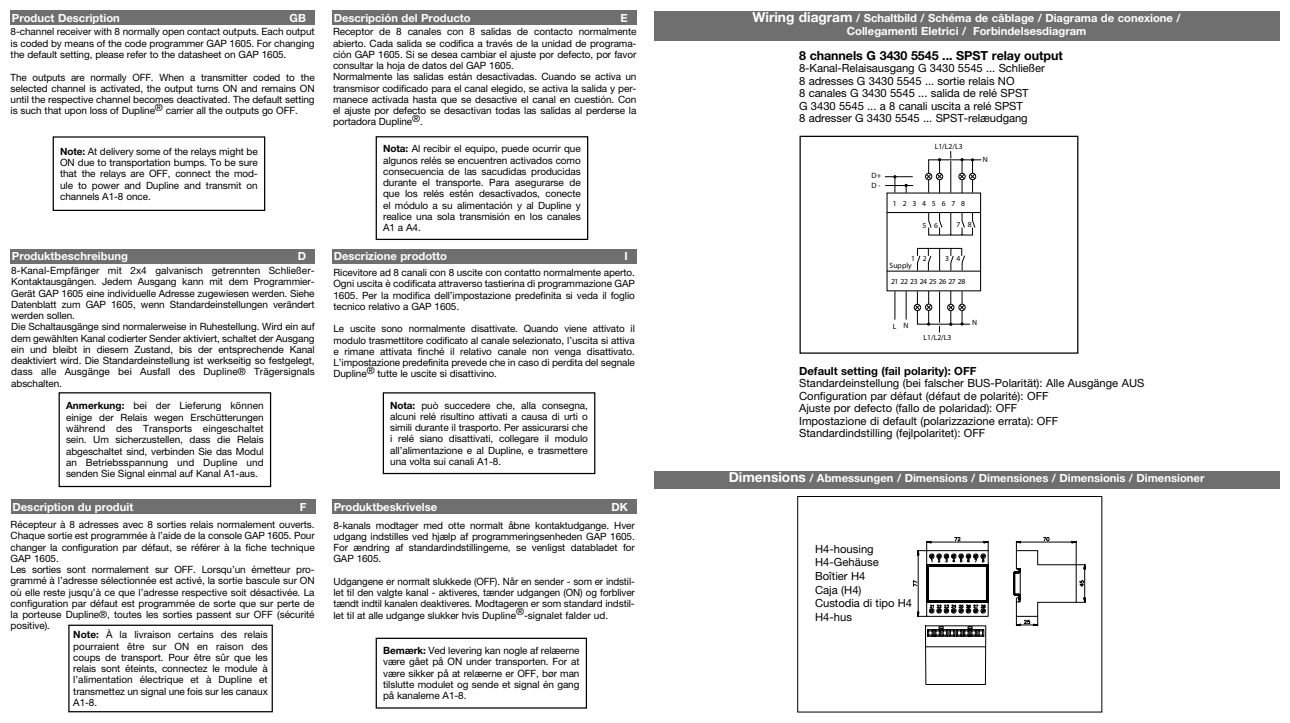
<style>
.page{position:relative;width:1290px;height:723px;background:#fff}
.page>*{position:absolute;margin:0;border:0;box-sizing:border-box;transform-origin:0 0}
.t1{font:700 12.5px "Helvetica Neue LT Std";letter-spacing:-.005em;color:#000}
.t2{font:11.25px/12.5px "Helvetica Neue LT Std";color:#000}
.t3{font:700 11.25px/13.5px "Helvetica Neue LT Std";color:#fff;text-align:center}
.t4{font:700 11.25px "Helvetica Neue LT Std";color:#000}
.t5{font:10px/11.2px "Helvetica Neue LT Std";letter-spacing:-.01em;color:#000;text-align:justify}
.t6{font:7.62px "Courier";color:#000}
.t7{font:7.62px "Courier";letter-spacing:-.05em;color:#000}
.s1{font-weight:700}
.s2{font-size:13.75px}
</style>
<div class="page">
<div style="left:11px;top:11px;width:304px;height:14px;background:#706f6f"></div>
<div style="left:53px;top:136px;width:212px;height:75px;border:1px solid #000"></div>
<div style="left:11px;top:249px;width:304px;height:14px;background:#706f6f"></div>
<div style="left:59px;top:392px;width:212px;height:95px;border:1px solid #000"></div>
<div style="left:654px;top:11px;width:625px;height:29px;background:#706f6f"></div>
<svg style="left:885px;top:151px;width:97px;height:181px"></svg>
<div style="left:799px;top:136px;width:279px;height:218px;border:1px solid #000"></div>
<div style="left:11px;top:500px;width:304px;height:14px;background:#706f6f"></div>
<div style="left:332px;top:11px;width:304px;height:14px;background:#706f6f"></div>
<div style="left:376px;top:136px;width:212px;height:104px;border:1px solid #000"></div>
<div style="left:332px;top:249px;width:304px;height:14px;background:#706f6f"></div>
<div style="left:332px;top:500px;width:304px;height:14px;background:#706f6f"></div>
<div style="left:376px;top:638px;width:211px;height:70px;border:1px solid #000"></div>
<div style="left:797px;top:496px;width:305px;height:216px;border:1px solid #000"></div>
<svg style="left:913px;top:537px;width:173px;height:148px"></svg>
<div style="left:654px;top:471px;width:625px;height:18px;background:#706f6f"></div>
<div style="left:383px;top:392px;width:212px;height:82px;border:1px solid #000"></div>
<div style="left:68px;top:625px;width:205px;height:87px;border:1px solid #000"></div>
<p class="t3" style="left:12px;top:11px;width:110px">Product Description</p>
<p class="t3" style="left:290px;top:11px;width:18px">GB</p>
<p class="t5" style="left:11px;top:26px;width:306px">8-channel receiver with 8 normally open contact outputs. Each output is coded by means of the code programmer GAP 1605. For changing the default setting, please refer to the datasheet on GAP 1605.</p>
<p class="t5" style="left:11px;top:71px;width:306px">The outputs are normally OFF. When a transmitter coded to the selected channel is activated, the output turns ON and remains ON until the respective channel becomes deactivated. The default setting is such that upon loss of Dupline® carrier all the outputs go OFF.</p>
<p class="t5" style="left:60px;top:145px;width:199px"><span class="s1">Note:</span> At delivery some of the relays might be ON due to transportation bumps. To be sure that the relays are OFF, connect the mod&shy;ule to power and Dupline and transmit on channels A1-8 once.</p>
<p class="t3" style="left:12px;top:249px;width:118px">Produktbeschreibung</p>
<p class="t3" style="left:298px;top:249px;width:10px">D</p>
<p class="t5" style="left:11px;top:265px;width:305px;text-align:left">8-Kanal-Empfänger mit 2x4 galvanisch getrennten Schließer-Kontaktausgängen. Jedem Ausgang kann mit dem Programmier-Gerät GAP 1605 eine individuelle Adresse zugewiesen werden. Siehe Datenblatt zum GAP 1605, wenn Standardeinstellungen verändert werden sollen.<br>Die Schaltausgänge sind normalerweise in Ruhestellung. Wird ein auf dem gewählten Kanal codierter Sender aktiviert, schaltet der Ausgang ein und bleibt in diesem Zustand, bis der entsprechende Kanal deaktiviert wird. Die Standardeinstellung ist werkseitig so festgelegt, dass alle Ausgänge bei Ausfall des Dupline® Trägersignals abschalten.</p>
<p class="t5" style="left:66px;top:400px;width:199px"><span class="s1">Anmerkung:</span> bei der Lieferung können einige der Relais wegen Erschütterungen während des Transports eingeschaltet sein. Um sicherzustellen, dass die Relais abgeschaltet sind, verbinden Sie das Modul an Betriebsspannung und Dupline und senden Sie Signal einmal auf Kanal A1-aus.</p>
<p class="t3" style="left:13px;top:500px;width:122px">Description du produit</p>
<p class="t3" style="left:300px;top:500px;width:8px">F</p>
<p class="t5" style="left:11px;top:519px;width:306px;text-align:left">Récepteur à 8 adresses avec 8 sorties relais normalement ouverts.<br>Chaque sortie est programmée à l’aide de la console GAP 1605. Pour changer la configuration par défaut, se référer à la fiche technique GAP 1605.<br>Les sorties sont normalement sur OFF. Lorsqu’un émetteur pro&shy;grammé à l’adresse sélectionnée est activé, la sortie bascule sur ON où elle reste jusqu’à ce que l’adresse respective soit désactivée. La configuration par défaut est programmée de sorte que sur perte de la porteuse Dupline®, toutes les sorties passent sur OFF (sécurité positive).</p>
<p class="t5" style="left:73px;top:629px;width:196px"><span class="s1">Note:</span> À la livraison certains des relais pourraient être sur ON en raison des coups de transport. Pour être sûr que les relais sont éteints, connectez le module à l’alimentation électrique et à Dupline et transmettez un signal une fois sur les canaux A1-8.</p>
<p class="t3" style="left:334px;top:11px;width:139px">Descripción del Producto</p>
<p class="t3" style="left:620px;top:11px;width:9px">E</p>
<p class="t5" style="left:333px;top:26px;width:305px;text-align:left">Receptor de 8 canales con 8 salidas de contacto normalmente abierto. Cada salida se codifica a través de la unidad de programa&shy;ción GAP 1605. Si se desea cambiar el ajuste por defecto, por favor consultar la hoja de datos del GAP 1605.<br>Normalmente las salidas están desactivadas. Cuando se activa un transmisor codificado para el canal elegido, se activa la salida y per&shy;manece activada hasta que se desactive el canal en cuestión. Con el ajuste por defecto se desactivan todas las salidas al perderse la portadora Dupline®.</p>
<p class="t5" style="left:383px;top:143px;width:199px"><span class="s1">Nota:</span> Al recibir el equipo, puede ocurrir que algunos relés se encuentren activados como consecuencia de las sacudidas producidas durante el transporte. Para asegurarse de que los relés estén desactivados, conecte el módulo a su alimentación y al Dupline y realice una sola transmisión en los canales A1 a A4.</p>
<p class="t3" style="left:334px;top:249px;width:115px">Descrizione prodotto</p>
<p class="t3" style="left:624px;top:249px;width:5px">I</p>
<p class="t5" style="left:333px;top:267px;width:303px">Ricevitore ad 8 canali con 8 uscite con contatto normalmente aperto.<br>Ogni uscita è codificata attraverso tastierina di programmazione GAP 1605. Per la modifica dell’impostazione predefinita si veda il foglio tecnico relativo a GAP 1605.</p>
<p class="t5" style="left:333px;top:323px;width:303px">Le uscite sono normalmente disattivate. Quando viene attivato il modulo trasmettitore codificato al canale selezionato, l’uscita si attiva e rimane attivata finché il relativo canale non venga disattivato.<br>L’impostazione predefinita prevede che in caso di perdita del segnale Dupline® tutte le uscite si disattivino.</p>
<p class="t5" style="left:390px;top:399px;width:199px"><span class="s1">Nota:</span> può succedere che, alla consegna, alcuni relé risultino attivati a causa di urti o simili durante il trasporto. Per assicurarsi che i relé siano disattivati, collegare il modulo all’alimentazione e al Dupline, e trasmettere una volta sui canali A1-8.</p>
<p class="t3" style="left:334px;top:500px;width:105px">Produktbeskrivelse</p>
<p class="t3" style="left:611px;top:500px;width:18px">DK</p>
<p class="t5" style="left:333px;top:519px;width:303px">8-kanals modtager med otte normalt åbne kontaktudgange. Hver udgang indstilles ved hjælp af programmeringsenheden GAP 1605.<br>For ændring af standardindstillingerne, se venligst databladet for GAP 1605.</p>
<p class="t5" style="left:333px;top:575px;width:303px">Udgangene er normalt slukkede (OFF). Når en sender - som er indstil&shy;let til den valgte kanal - aktiveres, tænder udgangen (ON) og forbliver tændt indtil kanalen deaktiveres. Modtageren er som standard indstil&shy;let til at alle udgange slukker hvis Dupline®-signalet falder ud.</p>
<p class="t5" style="left:383px;top:645px;width:198px"><span class="s1">Bemærk:</span> Ved levering kan nogle af relæerne være gået på ON under transporten. For at være sikker på at relæerne er OFF, bør man tilslutte modulet og sende et signal én gang på kanalerne A1-8.</p>
<p class="t3" style="left:752px;top:11px;width:430px"><span class="s2">Wiring diagram</span> / Schaltbild / Schéma de câblage / Diagrama de conexione /<br>Collegamenti Eletrici / Forbindelsesdiagram</p>
<p class="t1" style="left:799px;top:47px;width:265px">8 channels G 3430 5545 ... SPST relay output</p>
<p class="t2" style="left:799px;top:62px;width:247px">8-Kanal-Relaisausgang G 3430 5545 ... Schließer 8 adresses G 3430 5545 ... sortie relais NO<br>8 canales G 3430 5545 ... salida de relé SPST<br>G 3430 5545 ... a 8 canali uscita a relé SPST<br>8 adresser G 3430 5545 ... SPST-relæudgang</p>
<p class="t6" style="left:935px;top:142px;width:29px">L1/L2/L3</p>
<p class="t6" style="left:872px;top:171px;width:11px">D+</p>
<p class="t6" style="left:871px;top:180px;width:11px">D -</p>
<p class="t6" style="left:893px;top:198px;width:74px">1 2 3 4 5 6 7 8</p>
<p class="t6" style="left:922px;top:220px;width:17px">5 6</p>
<p class="t6" style="left:956px;top:220px;width:17px">7 8</p>
<p class="t6" style="left:911px;top:254px;width:17px">1 2</p>
<p class="t6" style="left:945px;top:254px;width:17px">3 4</p>
<p class="t6" style="left:889px;top:261px;width:24px">Supply</p>
<p class="t7" style="left:891px;top:277px;width:76px">21 22 23 24 25 26 27 28</p>
<p class="t6" style="left:983px;top:155px;width:7px">N</p>
<p class="t6" style="left:893px;top:321px;width:17px">L N</p>
<p class="t6" style="left:923px;top:333px;width:29px">L1/L2/L3</p>
<p class="t6" style="left:972px;top:318px;width:7px">N</p>
<p class="t4" style="left:799px;top:364px;width:179px">Default setting (fail polarity): OFF</p>
<p class="t2" style="left:799px;top:377px;width:347px">Standardeinstellung (bei falscher BUS-Polarität): Alle Ausgänge AUS Configuration par défaut (défaut de polarité): OFF<br>Ajuste por defecto (fallo de polaridad): OFF<br>Impostazione di default (polarizzazione errata): OFF Standardindstilling (fejlpolaritet): OFF</p>
<p class="t3" style="left:729px;top:471px;width:477px"><span class="s2">Dimensions</span> / Abmessungen / Dimensions / Dimensiones / Dimensionis / Dimensioner</p>
<p class="t2" style="left:815px;top:542px;width:99px;line-height:13.5px">H4-housing<br>H4-Gehäuse<br>Boîtier H4<br>Caja (H4)<br>Custodia di tipo H4<br>H4-hus</p>
</div>
